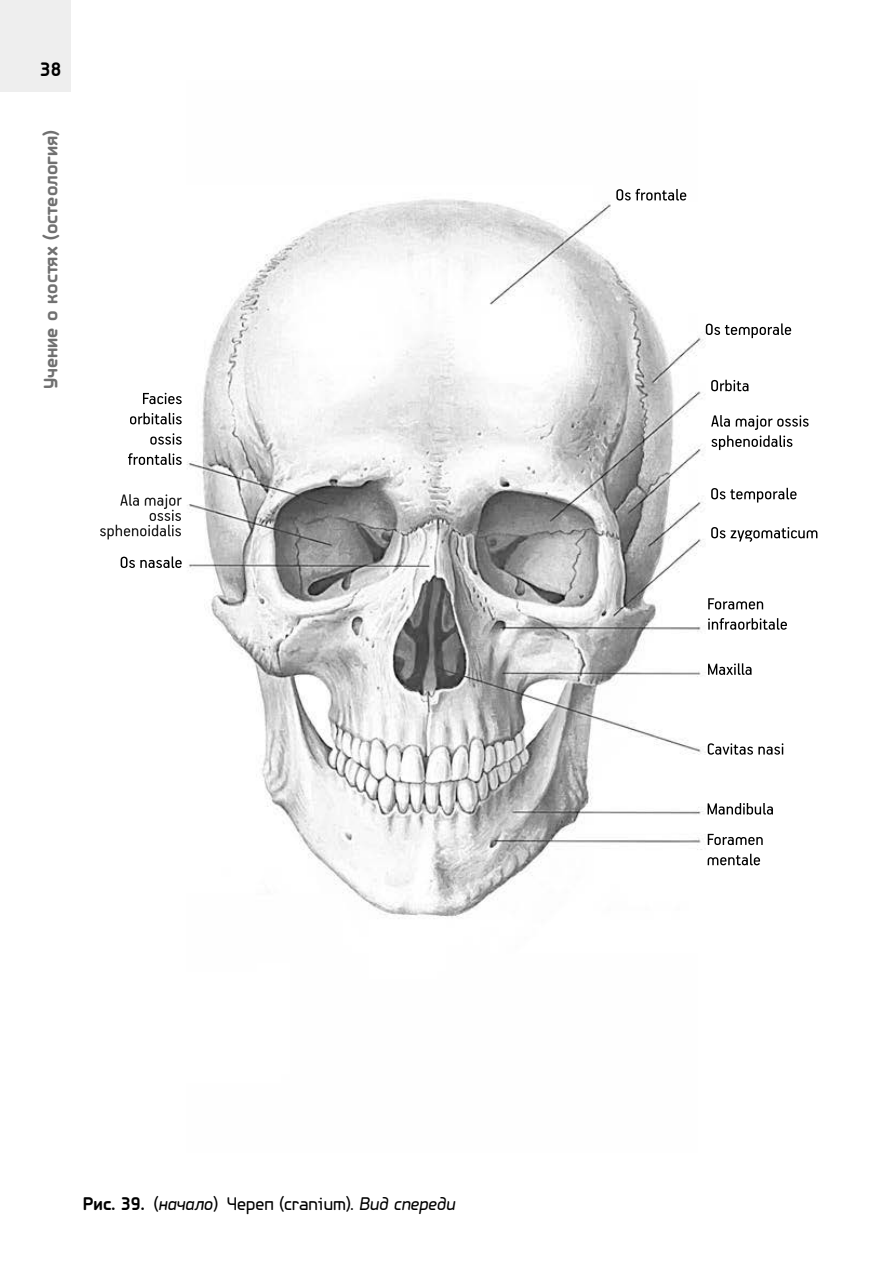
<style>
.page{position:relative;width:893px;height:1276px;background:#fff}
.page>*{position:absolute;margin:0;border:0;box-sizing:border-box;transform-origin:0 0}
.t1{font:700 20.25px "PF Isotext Pro";color:#707070}
.t2{font:700 20.25px "PF Isotext Pro";color:#000}
.t3{font:19.12px "PF Isotext Pro";color:#000}
.s1{font-weight:700}
.s2{font-style:italic}
</style>
<div class="page">
<div style="left:0;top:0;width:71px;height:92px;background:#eee"></div>
<img style="left:107px;top:188px;width:711px;height:731px">
<svg style="left:616px;top:189px;width:70px;height:12px"></svg>
<svg style="left:706px;top:323px;width:85px;height:15px"></svg>
<svg style="left:711px;top:380px;width:37px;height:11px"></svg>
<svg style="left:711px;top:415px;width:98px;height:35px"></svg>
<svg style="left:711px;top:527px;width:14px;height:11px"></svg>
<svg style="left:731px;top:527px;width:86px;height:15px"></svg>
<svg style="left:708px;top:598px;width:55px;height:11px"></svg>
<svg style="left:708px;top:618px;width:79px;height:12px"></svg>
<svg style="left:708px;top:663px;width:43px;height:12px"></svg>
<svg style="left:708px;top:743px;width:75px;height:11px"></svg>
<svg style="left:708px;top:803px;width:65px;height:11px"></svg>
<svg style="left:708px;top:834px;width:55px;height:11px"></svg>
<svg style="left:708px;top:853px;width:52px;height:12px"></svg>
<svg style="left:143px;top:393px;width:39px;height:11px"></svg>
<svg style="left:131px;top:413px;width:51px;height:11px"></svg>
<svg style="left:150px;top:436px;width:7px;height:9px"></svg>
<svg style="left:152px;top:433px;width:30px;height:12px"></svg>
<svg style="left:128px;top:453px;width:54px;height:12px"></svg>
<svg style="left:121px;top:556px;width:61px;height:12px"></svg>
<svg style="left:711px;top:488px;width:85px;height:14px"></svg>
<svg style="left:100px;top:494px;width:82px;height:45px"></svg>
<p class="t2" style="left:40px;top:62px;width:23px">38</p>
<p class="t1" style="left:43px;top:389px;width:261px;rotate:-90deg">Учение о костях (остеология)</p>
<p class="t3" style="left:83px;top:1197px;width:374px"><span class="s1">Рис. 39.</span> (<span class="s2">начало</span>) Череп (cranium). <span class="s2">Вид спереди</span></p>
</div>
